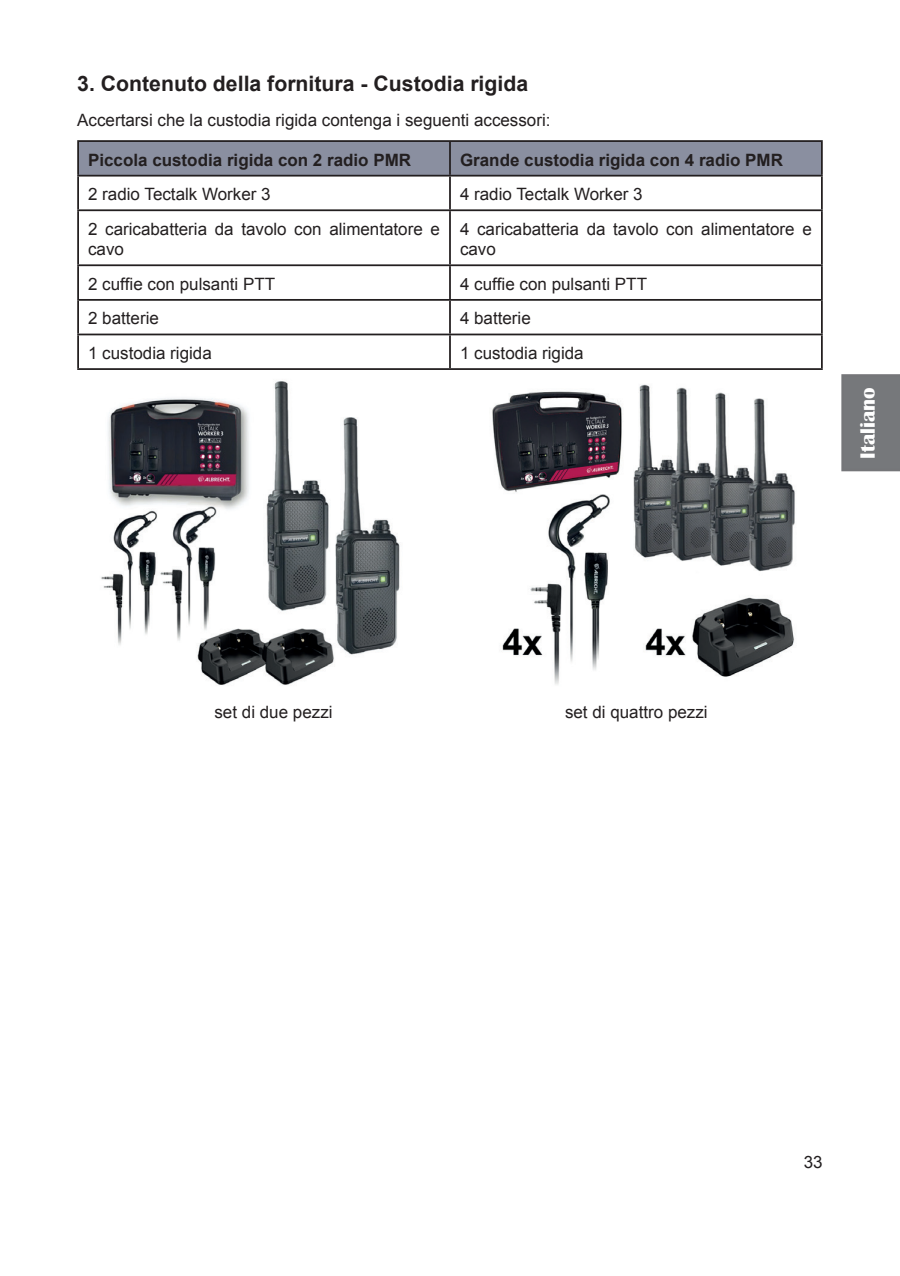
<style>
.page{position:relative;width:900px;height:1276px;background:#fff}
.page>*{position:absolute;margin:0;border:0;box-sizing:border-box;transform-origin:0 0}
.t1{font:700 21.25px "Arial";color:#231f20}
.t2{font:700 21.25px "Britannic";color:#fff}
.t3{font:17px/20.5px "Arial";color:#231f20}
.t4{font:700 17px "Arial";color:#231f20}
</style>
<div class="page">
<div style="left:841px;top:374px;width:59px;height:97px;background:#76787b"></div>
<div style="left:78px;top:141px;width:372px;height:35px;background:#8a8fa0"></div>
<div style="left:450px;top:141px;width:372px;height:35px;background:#8a8fa0"></div>
<hr style="left:77px;top:140px;width:373px;height:2px;background:#231f20">
<hr style="left:77px;top:142px;width:2px;height:33px;background:#231f20">
<hr style="left:450px;top:140px;width:373px;height:2px;background:#231f20">
<hr style="left:449px;top:142px;width:2px;height:33px;background:#231f20">
<hr style="left:821px;top:142px;width:2px;height:33px;background:#231f20">
<hr style="left:77px;top:175px;width:373px;height:2px;background:#231f20">
<hr style="left:77px;top:176px;width:2px;height:33px;background:#231f20">
<hr style="left:450px;top:175px;width:373px;height:2px;background:#231f20">
<hr style="left:449px;top:176px;width:2px;height:33px;background:#231f20">
<hr style="left:821px;top:176px;width:2px;height:33px;background:#231f20">
<hr style="left:77px;top:209px;width:373px;height:2px;background:#231f20">
<hr style="left:77px;top:211px;width:2px;height:53px;background:#231f20">
<hr style="left:450px;top:209px;width:373px;height:2px;background:#231f20">
<hr style="left:449px;top:211px;width:2px;height:53px;background:#231f20">
<hr style="left:821px;top:211px;width:2px;height:53px;background:#231f20">
<hr style="left:77px;top:264px;width:373px;height:2px;background:#231f20">
<hr style="left:77px;top:266px;width:2px;height:33px;background:#231f20">
<hr style="left:450px;top:264px;width:373px;height:2px;background:#231f20">
<hr style="left:449px;top:266px;width:2px;height:33px;background:#231f20">
<hr style="left:821px;top:266px;width:2px;height:33px;background:#231f20">
<hr style="left:77px;top:299px;width:373px;height:2px;background:#231f20">
<hr style="left:77px;top:301px;width:2px;height:32px;background:#231f20">
<hr style="left:450px;top:299px;width:373px;height:2px;background:#231f20">
<hr style="left:449px;top:301px;width:2px;height:32px;background:#231f20">
<hr style="left:821px;top:301px;width:2px;height:32px;background:#231f20">
<hr style="left:77px;top:333px;width:373px;height:2px;background:#231f20">
<hr style="left:77px;top:335px;width:2px;height:33px;background:#231f20">
<hr style="left:450px;top:333px;width:373px;height:2px;background:#231f20">
<hr style="left:449px;top:335px;width:2px;height:33px;background:#231f20">
<hr style="left:821px;top:335px;width:2px;height:33px;background:#231f20">
<hr style="left:77px;top:368px;width:373px;height:2px;background:#231f20">
<hr style="left:450px;top:368px;width:373px;height:2px;background:#231f20">
<img style="left:101px;top:381px;width:694px;height:304px">
<p class="t1" style="left:77px;top:70px;width:453px">3. Contenuto della fornitura - Custodia rigida</p>
<p class="t3" style="left:77px;top:110px;width:475px">Accertarsi che la custodia rigida contenga i seguenti accessori:</p>
<p class="t4" style="left:88px;top:148px;width:325px">Piccola custodia rigida con 2 radio PMR</p>
<p class="t4" style="left:460px;top:148px;width:325px">Grande custodia rigida con 4 radio PMR</p>
<p class="t3" style="left:88px;top:184px;width:184px">2 radio Tectalk Worker 3</p>
<p class="t3" style="left:460px;top:184px;width:184px">4 radio Tectalk Worker 3</p>
<p class="t3" style="left:88px;top:219px;width:353px">2 caricabatteria da tavolo con alimentatore e cavo</p>
<p class="t3" style="left:460px;top:219px;width:353px">4 caricabatteria da tavolo con alimentatore e cavo</p>
<p class="t3" style="left:88px;top:274px;width:189px">2 cuffie con pulsanti PTT</p>
<p class="t3" style="left:460px;top:274px;width:189px">4 cuffie con pulsanti PTT</p>
<p class="t3" style="left:88px;top:308px;width:72px">2 batterie</p>
<p class="t3" style="left:460px;top:308px;width:72px">4 batterie</p>
<p class="t3" style="left:88px;top:343px;width:125px">1 custodia rigida</p>
<p class="t3" style="left:460px;top:343px;width:125px">1 custodia rigida</p>
<p class="t2" style="left:856px;top:459px;width:73px;rotate:-90deg">Italiano</p>
<p class="t3" style="left:214px;top:701px;width:120px">set di due pezzi</p>
<p class="t3" style="left:565px;top:701px;width:144px">set di quattro pezzi</p>
<p class="t3" style="left:804px;top:1152px;width:20px">33</p>
</div>
